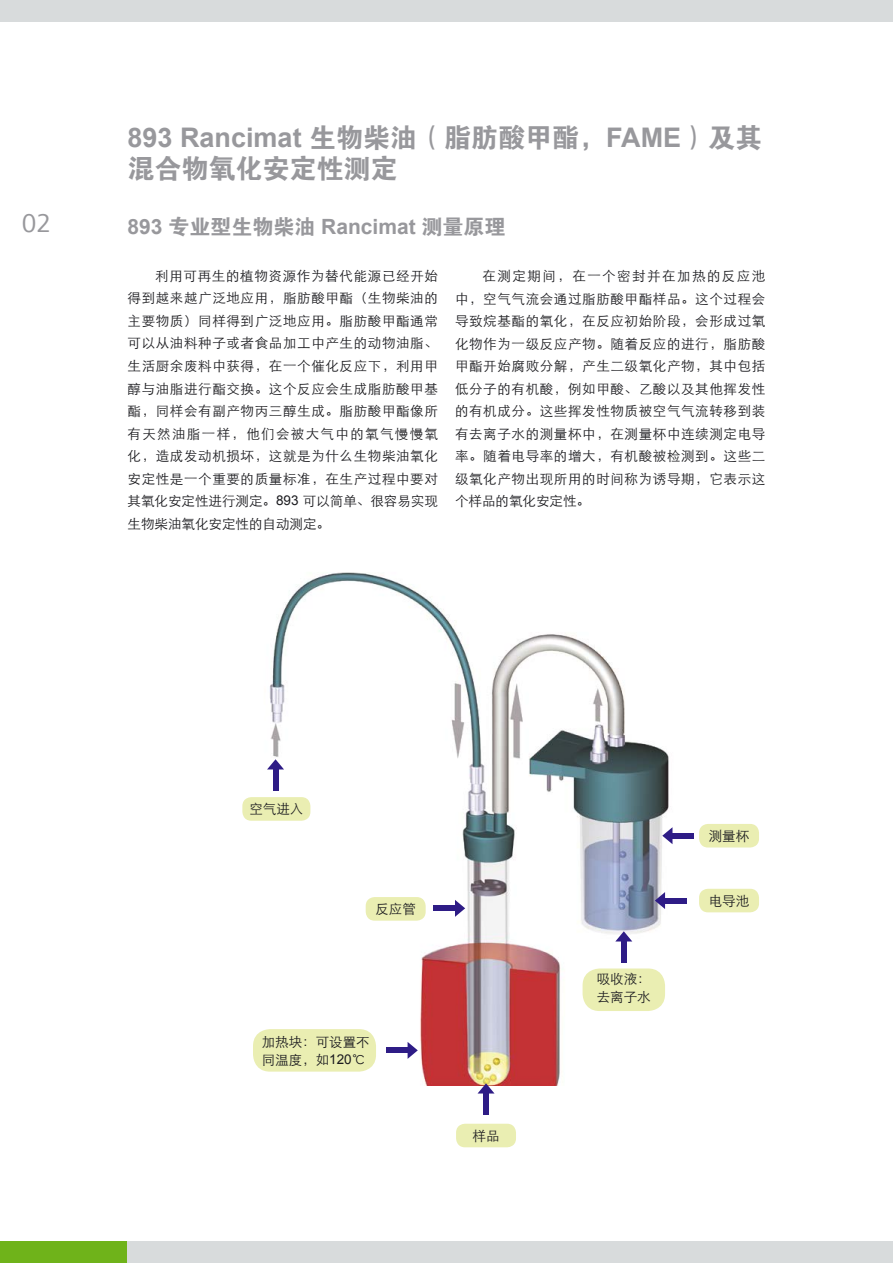
<style>
.page{position:relative;width:893px;height:1263px;background:#fff}
.page>*{position:absolute;margin:0;border:0;box-sizing:border-box;transform-origin:0 0}
.t1{font:700 27px "Arial";color:#98989c}
.t2{font:27px "FZDHTJW GB1 0";color:#98989c}
.t3{font:27px "Frutiger Next LT";color:#98989c}
.t4{font:700 21px "Arial";color:#98989c}
.t5{font:13.5px/22.5px "ST Xihei";color:#1b1b1f;text-align:justify}
.s1{font-family:"FZDHTJW GB1 0";font-weight:400}
.s2{font-family:"Arial"}
</style>
<div class="page">
<div style="left:0;top:1242px;width:128px;height:21px;background:#6fb31a"></div>
<div style="left:128px;top:1242px;width:765px;height:21px;background:#d8dbdc"></div>
<div style="left:0;top:0;width:893px;height:21px;background:#d8dbdc"></div>
<img style="left:253px;top:572px;width:459px;height:513px">
<div style="left:253px;top:1029px;width:123px;height:42px;background:#eaeeb2;border-radius:17px"></div>
<div style="left:456px;top:1124px;width:60px;height:23px;background:#eaeeb2;border-radius:9px"></div>
<div style="left:366px;top:897px;width:60px;height:24px;background:#eaeeb2;border-radius:9px"></div>
<div style="left:699px;top:824px;width:60px;height:23px;background:#eaeeb2;border-radius:9px"></div>
<div style="left:699px;top:889px;width:60px;height:23px;background:#eaeeb2;border-radius:9px"></div>
<div style="left:583px;top:968px;width:82px;height:43px;background:#eaeeb2;border-radius:17px"></div>
<div style="left:242px;top:797px;width:68px;height:24px;background:#eaeeb2;border-radius:9px"></div>
<div style="left:273px;top:769px;width:6px;height:22px;background:#2e1c86"></div>
<div style="left:433px;top:905px;width:22px;height:6px;background:#2e1c86"></div>
<svg style="left:267px;top:759px;width:17px;height:10px"></svg>
<svg style="left:455px;top:900px;width:10px;height:17px"></svg>
<div style="left:386px;top:1047px;width:22px;height:6px;background:#2e1c86"></div>
<svg style="left:408px;top:1042px;width:10px;height:17px"></svg>
<div style="left:483px;top:1093px;width:6px;height:22px;background:#2e1c86"></div>
<svg style="left:477px;top:1083px;width:18px;height:10px"></svg>
<div style="left:621px;top:941px;width:6px;height:22px;background:#2e1c86"></div>
<svg style="left:615px;top:931px;width:17px;height:10px"></svg>
<div style="left:665px;top:897px;width:22px;height:6px;background:#2e1c86"></div>
<svg style="left:655px;top:892px;width:10px;height:17px"></svg>
<div style="left:672px;top:833px;width:22px;height:6px;background:#2e1c86"></div>
<svg style="left:662px;top:827px;width:10px;height:17px"></svg>
<h1 class="t3" style="left:22px;top:208px;width:31px">02</h1>
<h1 class="t1" style="left:128px;top:120px;width:636px">893 Rancimat <span class="s1">生物柴油（脂肪酸甲酯，</span>FAME<span class="s1">）及其</span></h1>
<h1 class="t2" style="left:128px;top:154px;width:271px">混合物氧化安定性测定</h1>
<h2 class="t4" style="left:128px;top:213px;width:380px">893 <span class="s1">专业型生物柴油</span> Rancimat <span class="s1">测量原理</span></h2>
<p class="t5" style="left:128px;top:264px;width:312px;text-indent:28px">利用可再生的植物资源作为替代能源已经开始得到越来越广泛地应用，脂肪酸甲酯（生物柴油的主要物质）同样得到广泛地应用。脂肪酸甲酯通常可以从油料种子或者食品加工中产生的动物油脂、生活厨余废料中获得，在一个催化反应下，利用甲醇与油脂进行酯交换。这个反应会生成脂肪酸甲基酯，同样会有副产物丙三醇生成。脂肪酸甲酯像所有天然油脂一样，他们会被大气中的氧气慢慢氧化，造成发动机损坏，这就是为什么生物柴油氧化安定性是一个重要的质量标准，在生产过程中要对其氧化安定性进行测定。<span class="s2">893</span> 可以简单、很容易实现生物柴油氧化安定性的自动测定。</p>
<p class="t5" style="left:455px;top:264px;width:312px;text-indent:28px">在测定期间，在一个密封并在加热的反应池中，空气气流会通过脂肪酸甲酯样品。这个过程会导致烷基酯的氧化，在反应初始阶段，会形成过氧化物作为一级反应产物。随着反应的进行，脂肪酸甲酯开始腐败分解，产生二级氧化产物，其中包括低分子的有机酸，例如甲酸、乙酸以及其他挥发性的有机成分。这些挥发性物质被空气气流转移到装有去离子水的测量杯中，在测量杯中连续测定电导率。随着电导率的增大，有机酸被检测到。这些二级氧化产物出现所用的时间称为诱导期，它表示这个样品的氧化安定性。</p>
<p class="t5" style="left:249px;top:797px;width:55px">空气进入</p>
<p class="t5" style="left:375px;top:897px;width:42px">反应管</p>
<p class="t5" style="left:262px;top:1032px;width:109px;line-height:18px">加热块：可设置不同温度，如<span class="s2">120</span>℃</p>
<p class="t5" style="left:472px;top:1123px;width:28px">样品</p>
<p class="t5" style="left:597px;top:969px;width:55px;line-height:18px">吸收液：去离子水</p>
<p class="t5" style="left:709px;top:823px;width:42px">测量杯</p>
<p class="t5" style="left:709px;top:888px;width:42px">电导池</p>
</div>
